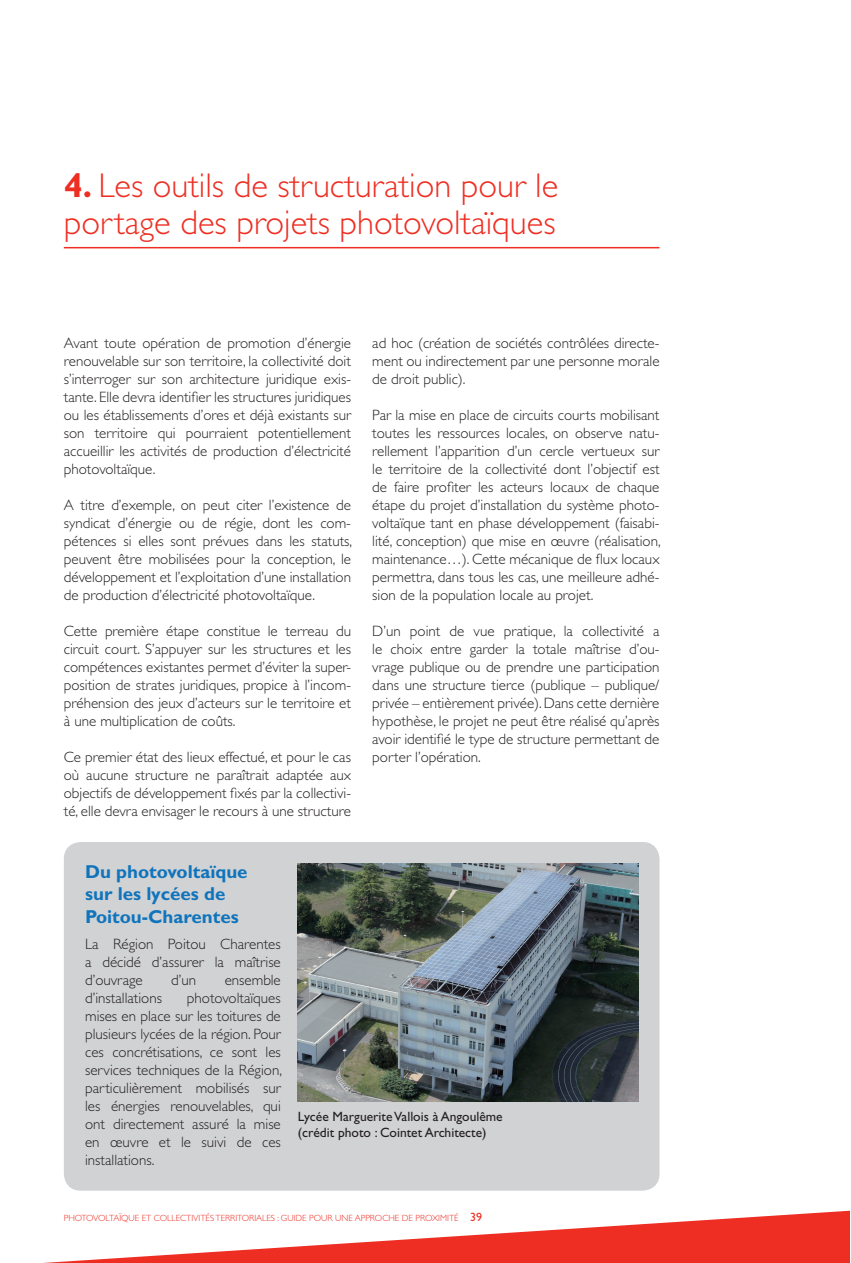
<style>
.page{position:relative;width:851px;height:1263px;background:#fff}
.page>*{position:absolute;margin:0;border:0;box-sizing:border-box;transform-origin:0 0}
.t1{font:300 34.5px/37.5px "Gill Sans";color:#ee2e22}
.t2{font:700 18.75px/22.5px "Gill Sans";color:#1074bc}
.t3{font:300 15px/18px "Gill Sans";color:#231f20;text-align:justify}
.t4{font:13.5px/16.2px "Gill Sans";color:#231f20}
.t5{font:300 9px "Gill Sans";color:#ee2e22}
.s1{font-weight:700}
.s2{font-weight:400;font-size:12px}
</style>
<div class="page">
<svg style="left:43px;top:1210px;width:806px;height:53px"></svg>
<hr style="left:64px;top:247px;width:595px;height:1px;background:#ee2e22">
<div style="left:64px;top:842px;width:595px;height:349px;background:#d1d2d4;border-radius:17px"></div>
<img style="left:298px;top:863px;width:340px;height:239px">
<h1 class="t1" style="left:64px;top:166px;width:496px"><span class="s1">4.</span> Les outils de structuration pour le portage des projets photovoltaïques</h1>
<p class="t3" style="left:64px;top:333px;width:289px">Avant toute opération de promotion d’énergie renouvelable sur son territoire, la collectivité doit s’interroger sur son architecture juridique exis&shy;tante. Elle devra identifier les structures juridiques ou les établissements d’ores et déjà existants sur son territoire qui pourraient potentiellement accueillir les activités de production d’électricité photovoltaïque.</p>
<p class="t3" style="left:64px;top:495px;width:290px">A titre d’exemple, on peut citer l’existence de syndicat d’énergie ou de régie, dont les com&shy;pétences si elles sont prévues dans les statuts, peuvent être mobilisées pour la conception, le développement et l’exploitation d’une installation de production d’électricité photovoltaïque.</p>
<p class="t3" style="left:64px;top:621px;width:289px">Cette première étape constitue le terreau du circuit court. S’appuyer sur les structures et les compétences existantes permet d’éviter la super&shy;position de strates juridiques, propice à l’incom&shy;préhension des jeux d’acteurs sur le territoire et à une multiplication de coûts.</p>
<p class="t3" style="left:64px;top:747px;width:289px">Ce premier état des lieux effectué, et pour le cas où aucune structure ne paraîtrait adaptée aux objectifs de développement fixés par la collectivi&shy;té, elle devra envisager le recours à une structure</p>
<p class="t2" style="left:85px;top:860px;width:164px">Du photovoltaïque sur les lycées de<br>Poitou-Charentes</p>
<p class="t3" style="left:85px;top:935px;width:197px">La Région Poitou Charentes a décidé d’assurer la maîtrise d’ouvrage</p>
<p class="t3" style="left:171px;top:971px;width:27px">d’un</p>
<p class="t3" style="left:225px;top:971px;width:58px">ensemble</p>
<p class="t3" style="left:372px;top:333px;width:289px">ad hoc (création de sociétés contrôlées directe&shy;ment ou indirectement par une personne morale de droit public).</p>
<p class="t3" style="left:372px;top:405px;width:290px">Par la mise en place de circuits courts mobilisant toutes les ressources locales, on observe natu&shy;rellement l’apparition d’un cercle vertueux sur le territoire de la collectivité dont l’objectif est de faire profiter les acteurs locaux de chaque étape du projet d’installation du système photo&shy;voltaïque tant en phase développement (faisabi&shy;lité, conception) que mise en œuvre (réalisation, maintenance…). Cette mécanique de flux locaux permettra, dans tous les cas, une meilleure adhé&shy;sion de la population locale au projet.</p>
<p class="t3" style="left:372px;top:621px;width:289px">D’un point de vue pratique, la collectivité a le choix entre garder la totale maîtrise d’ou&shy;vrage publique ou de prendre une participation dans une structure tierce (publique – publique/ privée – entièrement privée). Dans cette dernière hypothèse, le projet ne peut être réalisé qu’après avoir identifié le type de structure permettant de porter l’opération.</p>
<p class="t3" style="left:85px;top:989px;width:78px">d’installations</p>
<p class="t3" style="left:85px;top:989px;width:198px;text-indent:102px">photovoltaïques mises en place sur les toitures de plusieurs lycées de la région. Pour ces concrétisations, ce sont les services techniques de la Région, particulièrement mobilisés sur les énergies renouvelables, qui ont directement assuré la mise en œuvre et le suivi de ces installations.</p>
<p class="t4" style="left:298px;top:1108px;width:206px">Lycée Marguerite Vallois à Angoulême (crédit photo : Cointet Architecte)</p>
<p class="t5" style="left:64px;top:1213px;width:420px">PHOTOVOLTAÏQUE ET COLLECTIVITÉS TERRITORIALES : GUIDE POUR UNE APPROCHE DE PROXIMITÉ <span class="s2">39</span></p>
</div>
